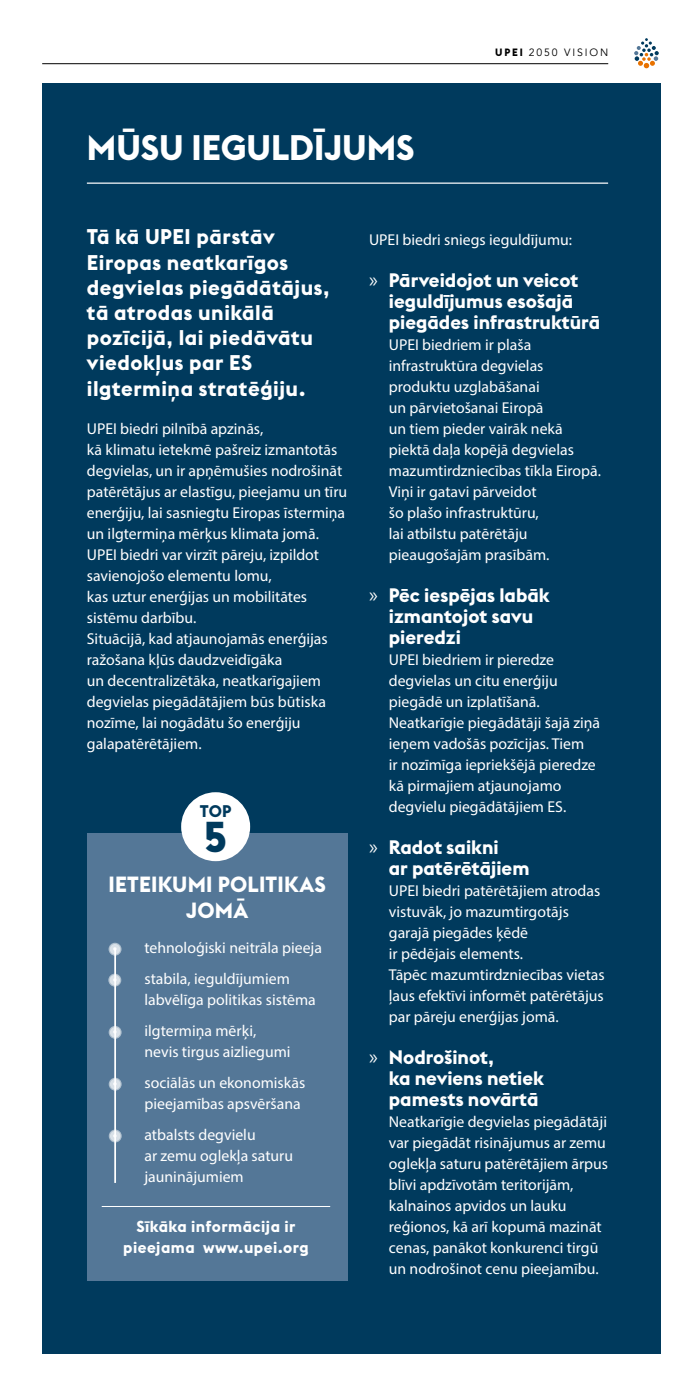
<style>
.page{position:relative;width:695px;height:1389px;background:#fff}
.page>*{position:absolute;margin:0;border:0;box-sizing:border-box;transform-origin:0 0}
.t1{font:700 42.52px "Euclid Flex";color:#003a5d}
.t2{font:700 35px "Euclid Flex";color:#fff}
.t3{font:700 21.7px/26.1px "Euclid Flex";letter-spacing:.01em;color:#fff;text-align:center}
.t4{font:700 21px/25.2px "Euclid Flex";letter-spacing:.025em;color:#fff}
.t5{font:700 19.25px/21px "Euclid Flex";color:#fff}
.t6{font:700 16.62px "Euclid Flex";color:#003a5d}
.t7{font:15.75px/21px "Myriad Pro";color:#fff}
.t8{font:700 15.75px/21px "Euclid Flex";letter-spacing:.03em;color:#fff;text-align:center}
.t9{font:10.5px "Avenir LT Std";letter-spacing:.175em;color:#000}
.s1{font-family:"Euclid Flex";font-weight:700}
.s2{font-family:"Koz Go Pr 6 N";font-weight:400}
</style>
<div class="page">
<div style="left:42px;top:84px;width:618px;height:1270px;background:#003a5d"></div>
<hr style="left:42px;top:63px;width:566px;height:1px;background:#000">
<svg style="left:634px;top:38px;width:24px;height:30px"></svg>
<div style="left:87px;top:833px;width:260px;height:447px;background:#547797"></div>
<hr style="left:87px;top:183px;width:521px;height:1px;background:#fff">
<hr style="left:102px;top:1206px;width:228px;height:1px;background:#fff">
<svg style="left:108px;top:943px;width:13px;height:13px"></svg>
<div style="left:110px;top:944px;width:10px;height:10px;background:#d9e1e8;border-radius:50%"></div>
<svg style="left:108px;top:974px;width:13px;height:13px"></svg>
<div style="left:109px;top:975px;width:11px;height:10px;background:#d9e1e8;border-radius:50%"></div>
<svg style="left:109px;top:1026px;width:13px;height:13px"></svg>
<div style="left:110px;top:1027px;width:10px;height:11px;background:#d9e1e8;border-radius:50%"></div>
<svg style="left:109px;top:1078px;width:13px;height:13px"></svg>
<div style="left:110px;top:1079px;width:10px;height:10px;background:#d9e1e8;border-radius:50%"></div>
<svg style="left:109px;top:1130px;width:13px;height:12px"></svg>
<div style="left:110px;top:1131px;width:10px;height:10px;background:#d9e1e8;border-radius:50%"></div>
<hr style="left:114px;top:949px;width:2px;height:234px;background:#fff">
<div style="left:181px;top:792px;width:69px;height:69px;background:#fff;border-radius:50%"></div>
<h2 class="t2" style="left:87px;top:128px;width:329px">MŪSU IEGULDĪJUMS</h2>
<p class="t9" style="left:495px;top:46px;width:114px"><span class="s1">UPEI</span> 2050 VISION</p>
<h3 class="t4" style="left:87px;top:225px;width:244px">Tā kā UPEI pārstāv<br>Eiropas neatkarīgos degvielas piegādātājus, tā atrodas unikālā pozīcijā, lai piedāvātu viedokļus par ES ilgtermiņa stratēģiju.</h3>
<p class="t7" style="left:87px;top:418px;width:262px">UPEI biedri pilnībā apzinās,<br>kā klimatu ietekmē pašreiz izmantotās degvielas, un ir apņēmušies nodrošināt patērētājus ar elastīgu, pieejamu un tīru enerģiju, lai sasniegtu Eiropas īstermiņa un ilgtermiņa mērķus klimata jomā.<br>UPEI biedri var virzīt pāreju, izpildot savienojošo elementu lomu,<br>kas uztur enerģijas un mobilitātes sistēmu darbību.<br>Situācijā, kad atjaunojamās enerģijas ražošana kļūs daudzveidīgāka<br>un decentralizētāka, neatkarīgajiem degvielas piegādātājiem būs būtiska nozīme, lai nogādātu šo enerģiju galapatērētājiem.</p>
<p class="t6" style="left:200px;top:801px;width:33px">TOP</p>
<h1 class="t1" style="left:204px;top:813px;width:25px">5</h1>
<h3 class="t3" style="left:108px;top:871px;width:219px">IETEIKUMI POLITIKAS<br>JOMĀ</h3>
<p class="t7" style="left:113px;top:937px;width:211px">• tehnoloģiski neitrāla pieeja</p>
<p class="t7" style="left:144px;top:968px;width:173px;text-indent:-32px">• stabila, ieguldījumiem labvēlīga politikas sistēma</p>
<p class="t7" style="left:144px;top:1020px;width:148px;text-indent:-32px">• ilgtermiņa mērķi, nevis tirgus aizliegumi</p>
<p class="t7" style="left:113px;top:1072px;width:194px;text-align:right">• sociālās un ekonomiskās pieejamības apsvēršana</p>
<p class="t7" style="left:144px;top:1124px;width:150px;text-indent:-32px">• atbalsts degvielu<br>ar zemu oglekļa saturu jauninājumiem</p>
<p class="t8" style="left:123px;top:1216px;width:187px">Sīkāka informācija ir pieejama www.upei.org</p>
<p class="t7" style="left:369px;top:229px;width:204px">UPEI biedri sniegs ieguldījumu:</p>
<p class="t5" style="left:389px;top:270px;width:213px;text-indent:-20px"><span class="s2">»</span> Pārveidojot un veicot ieguldījumus esošajā piegādes infrastruktūrā</p>
<p class="t7" style="left:389px;top:334px;width:214px">UPEI biedriem ir plaša infrastruktūra degvielas produktu uzglabāšanai<br>un pārvietošanai Eiropā<br>un tiem pieder vairāk nekā piektā daļa kopējā degvielas mazumtirdzniecības tīkla Eiropā.<br>Viņi ir gatavi pārveidot<br>šo plašo infrastruktūru,<br>lai atbilstu patērētāju pieaugošajām prasībām.</p>
<p class="t5" style="left:389px;top:585px;width:162px;text-indent:-20px"><span class="s2">»</span> Pēc iespējas labāk izmantojot savu pieredzi</p>
<p class="t7" style="left:389px;top:649px;width:213px">UPEI biedriem ir pieredze degvielas un citu enerģiju piegādē un izplatīšanā.<br>Neatkarīgie piegādātāji šajā ziņā ieņem vadošās pozīcijas. Tiem<br>ir nozīmīga iepriekšējā pieredze kā pirmajiem atjaunojamo degvielu piegādātājiem ES.</p>
<p class="t5" style="left:389px;top:837px;width:142px;text-indent:-20px"><span class="s2">»</span> Radot saikni<br>ar patērētājiem</p>
<p class="t7" style="left:389px;top:880px;width:217px">UPEI biedri patērētājiem atrodas vistuvāk, jo mazumtirgotājs garajā piegādes ķēdē<br>ir pēdējais elements.<br>Tāpēc mazumtirdzniecības vietas ļaus efektīvi informēt patērētājus par pāreju enerģijas jomā.</p>
<p class="t5" style="left:389px;top:1047px;width:156px;text-indent:-20px"><span class="s2">»</span> Nodrošinot,<br>ka neviens netiek pamests novārtā</p>
<p class="t7" style="left:389px;top:1111px;width:221px">Neatkarīgie degvielas piegādātāji var piegādāt risinājumus ar zemu oglekļa saturu patērētājiem ārpus blīvi apdzīvotām teritorijām, kalnainos apvidos un lauku reģionos, kā arī kopumā mazināt cenas, panākot konkurenci tirgū un nodrošinot cenu pieejamību.</p>
</div>
